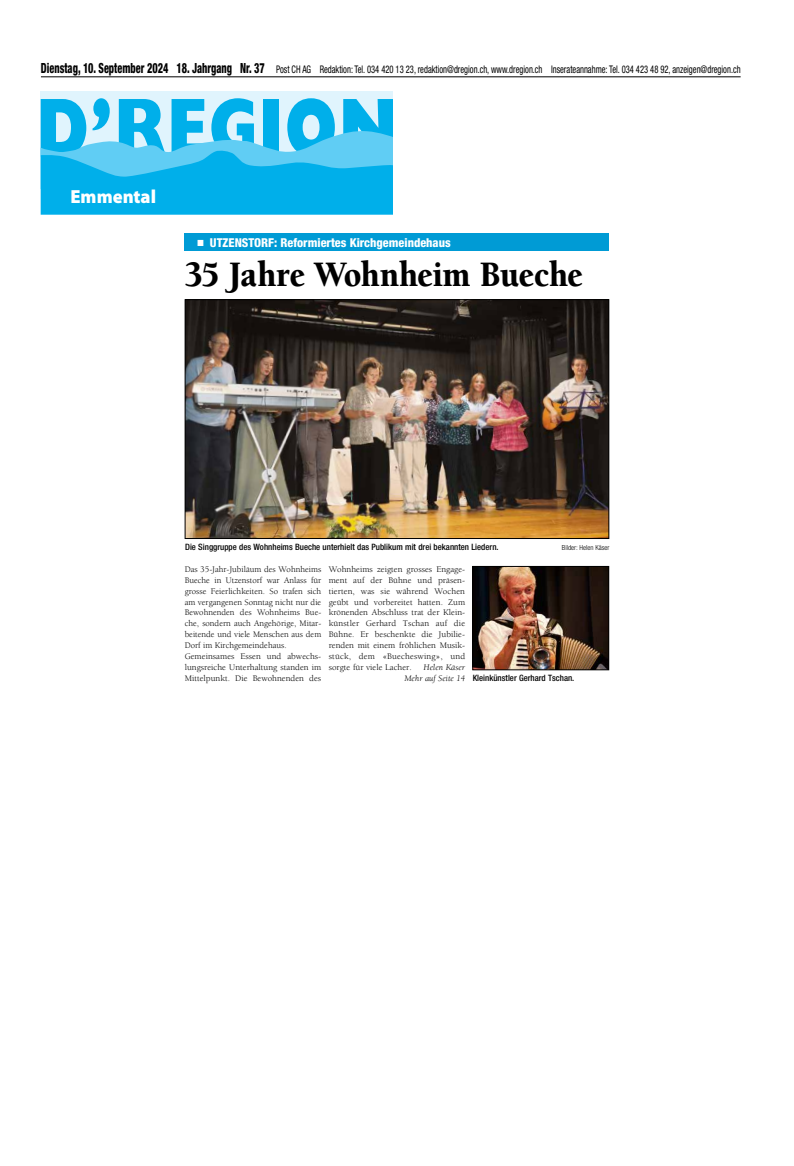
<style>
.page{position:relative;width:794px;height:1166px;background:#fff}
.page>*{position:absolute;margin:0;border:0;box-sizing:border-box;transform-origin:0 0}
.t1{font:900 36.75px "Berkeley";letter-spacing:-.005em;color:#000;scale:.9 1}
.t2{font:900 18.99px "Myriad Pro";color:#fff}
.t3{font:800 condensed 12.25px "Helvetica Neue";color:#fff}
.t4{font:condensed 10.5px "Helvetica Neue";color:#000;scale:.81 1}
.t5{font:8.75px/10.9px "Berkeley";color:#000}
.t6{font:500 condensed 8.75px "Helvetica Neue";color:#000}
.t7{font:italic 8.75px/10.9px "Berkeley";color:#000;text-align:right}
.t8{font:300 condensed 7px "Helvetica Neue";color:#000}
.s1{font-weight:800;font-size:14px}
.s2{font-family:"Mathematical Pi Six";font-weight:400;font-stretch:normal;font-size:8.75px}
</style>
<div class="page">
<hr style="left:41px;top:77px;width:699px;height:1px;background:#000">
<div style="left:41px;top:91px;width:352px;height:66px;background:#e0f4fd"></div>
<svg style="left:41px;top:98px;width:352px;height:117px;background:#34bfee"></svg>
<div style="left:185px;top:233px;width:424px;height:18px;background:#009bd5"></div>
<img style="left:187px;top:301px;width:420px;height:236px">
<div style="left:185px;top:299px;width:424px;height:240px;border:1px solid #000"></div>
<img style="left:474px;top:568px;width:133px;height:100px">
<div style="left:472px;top:566px;width:137px;height:104px;border:1px solid #000"></div>
<p class="t4" style="left:41px;top:63px;width:865px"><span class="s1">Dienstag, 10. September 2024 18. Jahrgang Nr. 37</span> Post CH AG Redaktion: Tel. 034 420 13 23, redaktion@dregion.ch, www.dregion.ch Inserateannahme: Tel. 034 423 48 92, anzeigen@dregion.ch</p>
<h2 class="t2" style="left:70px;top:184px;width:87px">Emmental</h2>
<h3 class="t3" style="left:197px;top:235px;width:255px"><span class="s2">j</span> UTZENSTORF: Reformiertes Kirchgemeindehaus</h3>
<h1 class="t1" style="left:185px;top:255px;width:443px">35 Jahre Wohnheim Bueche</h1>
<p class="t6" style="left:185px;top:542px;width:315px">Die Singgruppe des Wohnheims Bueche unterhielt das Publikum mit drei bekannten Liedern.</p>
<p class="t8" style="left:562px;top:543px;width:49px">Bilder: Helen Käser</p>
<p class="t5" style="left:185px;top:564px;width:138px">Das 35-Jahr-Jubiläum des Wohnheims Bueche in Utzenstorf war Anlass für grosse Feierlichkeiten. So trafen sich am vergangenen Sonntag nicht nur die Bewohnenden des Wohnheims Bue&shy;che, sondern auch Angehörige, Mitar&shy;beitende und viele Menschen aus dem Dorf im Kirchgemeindehaus.<br>Gemeinsames Essen und abwechs&shy;lungsreiche Unterhaltung standen im Mittelpunkt. Die Bewohnenden des</p>
<p class="t5" style="left:329px;top:564px;width:138px;text-align:justify">Wohnheims zeigten grosses Engage&shy;ment auf der Bühne und präsen&shy;tierten, was sie während Wochen geübt und vorbereitet hatten. Zum krönenden Abschluss trat der Klein&shy;künstler Gerhard Tschan auf die Bühne. Er beschenkte die Jubilie&shy;renden mit einem fröhlichen Musik&shy;stück, dem «Buecheswing», und sorgte für viele Lacher.</p>
<p class="t7" style="left:404px;top:662px;width:62px">Helen Käser<br>Mehr auf Seite 14</p>
<p class="t6" style="left:472px;top:673px;width:103px">Kleinkünstler Gerhard Tschan.</p>
</div>
